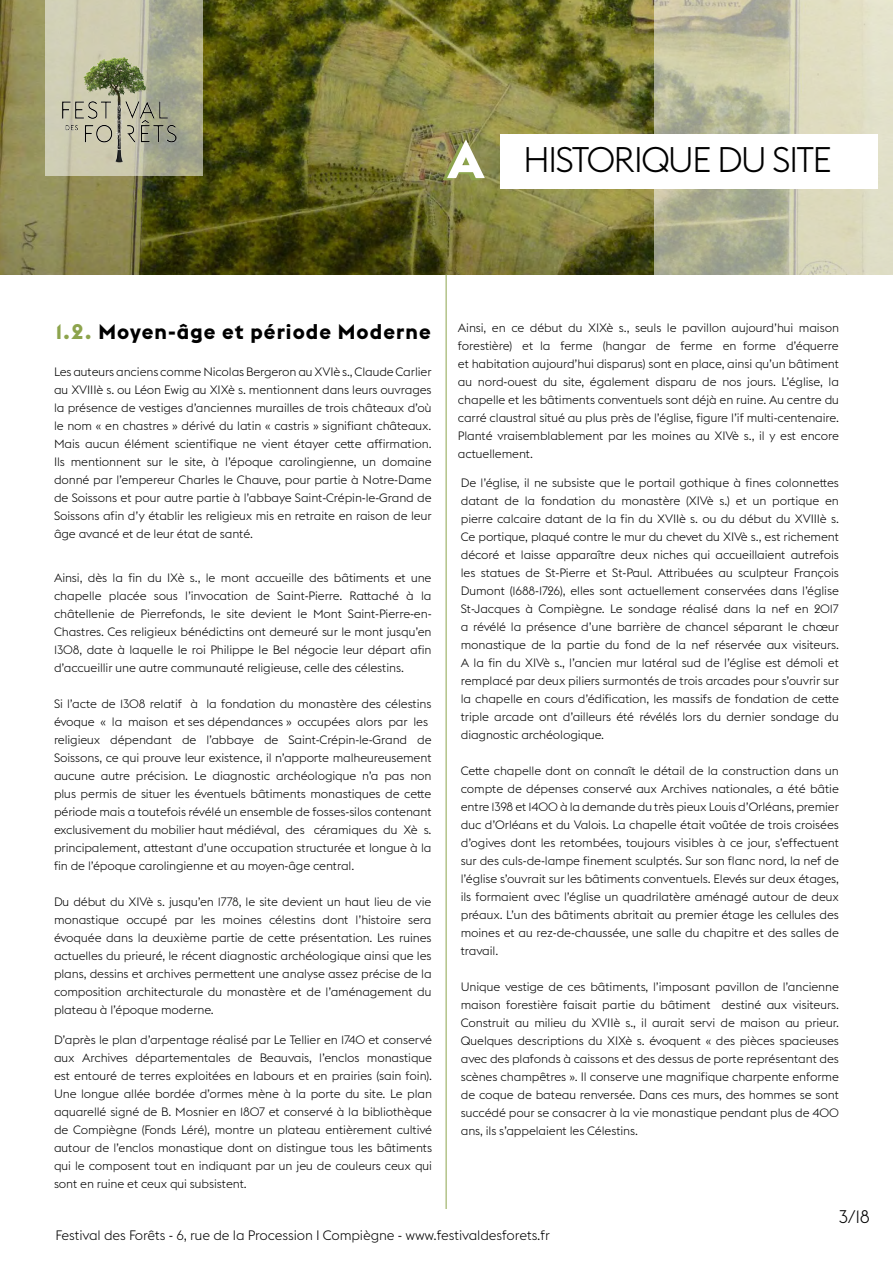
<style>
.page{position:relative;width:893px;height:1263px;background:#fff}
.page>*{position:absolute;margin:0;border:0;box-sizing:border-box;transform-origin:0 0}
.t1{font:700 54px "Euclid Flex";color:#fff}
.t2{font:300 35.1px "Euclid Flex";letter-spacing:-.05em;color:#000}
.t3{font:700 21px "Euclid Flex";letter-spacing:.05em;color:#000}
.t4{font:300 18px "Euclid Flex";color:#000}
.t5{font:300 13.5px "Euclid Flex";letter-spacing:-.01em;color:#000}
.t6{font:300 12px/18px "Euclid Flex";letter-spacing:-.01em;color:#000;text-align:justify}
.s1{color:#8da44d}
</style>
<div class="page">
<img style="left:0;top:0;width:654px;height:274px">
<svg style="left:45px;top:0;width:157px;height:176px;background:#bfbfa5"></svg>
<img style="left:54px;top:53px;width:140px;height:114px">
<svg style="left:654px;top:0;width:239px;height:274px;background:#c8c7ab"></svg>
<div style="left:500px;top:134px;width:378px;height:54px;background:#fff"></div>
<hr style="left:446px;top:274px;width:1px;height:935px;background:#8da44d">
<h1 class="t1" style="left:448px;top:128px;width:38px">A</h1>
<h2 class="t2" style="left:523px;top:140px;width:311px">HISTORIQUE DU SITE</h2>
<h3 class="t3" style="left:56px;top:320px;width:376px"><span class="s1">1.2.</span> Moyen-âge et période Moderne</h3>
<p class="t6" style="left:458px;top:319px;width:383px">Ainsi, en ce début du XIXè s., seuls le pavillon aujourd’hui maison forestière) et la ferme (hangar de ferme en forme d’équerre et habitation aujourd’hui disparus) sont en place, ainsi qu’un bâtiment au nord-ouest du site, également disparu de nos jours. L’église, la chapelle et les bâtiments conventuels sont déjà en ruine. Au centre du carré claustral situé au plus près de l’église, figure l’if multi-centenaire.<br>Planté vraisemblablement par les moines au XIVè s., il y est encore actuellement.</p>
<p class="t6" style="left:54px;top:363px;width:379px">Les auteurs anciens comme Nicolas Bergeron au XVIè s., Claude Carlier au XVIIIè s. ou Léon Ewig au XIXè s. mentionnent dans leurs ouvrages la présence de vestiges d’anciennes murailles de trois châteaux d’où le nom « en chastres » dérivé du latin « castris » signifiant châteaux.<br>Mais aucun élément scientifique ne vient étayer cette affirmation.<br>Ils mentionnent sur le site, à l’époque carolingienne, un domaine donné par l’empereur Charles le Chauve, pour partie à Notre-Dame de Soissons et pour autre partie à l’abbaye Saint-Crépin-le-Grand de Soissons afin d’y établir les religieux mis en retraite en raison de leur âge avancé et de leur état de santé.</p>
<p class="t6" style="left:461px;top:474px;width:380px">De l’église, il ne subsiste que le portail gothique à fines colonnettes datant de la fondation du monastère (XIVè s.) et un portique en pierre calcaire datant de la fin du XVIIè s. ou du début du XVIIIè s.<br>Ce portique, plaqué contre le mur du chevet du XIVè s., est richement décoré et laisse apparaître deux niches qui accueillaient autrefois les statues de St-Pierre et St-Paul. Attribuées au sculpteur François Dumont (1688-1726), elles sont actuellement conservées dans l’église St-Jacques à Compiègne. Le sondage réalisé dans la nef en 2017 a révélé la présence d’une barrière de chancel séparant le chœur monastique de la partie du fond de la nef réservée aux visiteurs.<br>A la fin du XIVè s., l’ancien mur latéral sud de l’église est démoli et remplacé par deux piliers surmontés de trois arcades pour s’ouvrir sur la chapelle en cours d’édification, les massifs de fondation de cette triple arcade ont d’ailleurs été révélés lors du dernier sondage du diagnostic archéologique.</p>
<p class="t6" style="left:461px;top:762px;width:380px">Cette chapelle dont on connaît le détail de la construction dans un compte de dépenses conservé aux Archives nationales, a été bâtie entre 1398 et 1400 à la demande du très pieux Louis d’Orléans, premier duc d’Orléans et du Valois. La chapelle était voûtée de trois croisées d’ogives dont les retombées, toujours visibles à ce jour, s’effectuent sur des culs-de-lampe finement sculptés. Sur son flanc nord, la nef de l’église s’ouvrait sur les bâtiments conventuels. Elevés sur deux étages, ils formaient avec l’église un quadrilatère aménagé autour de deux préaux. L’un des bâtiments abritait au premier étage les cellules des moines et au rez-de-chaussée, une salle du chapitre et des salles de travail.</p>
<p class="t6" style="left:461px;top:978px;width:380px">Unique vestige de ces bâtiments, l’imposant pavillon de l’ancienne maison forestière faisait partie du bâtiment destiné aux visiteurs.<br>Construit au milieu du XVIIè s., il aurait servi de maison au prieur.<br>Quelques descriptions du XIXè s. évoquent « des pièces spacieuses avec des plafonds à caissons et des dessus de porte représentant des scènes champêtres ». Il conserve une magnifique charpente enforme de coque de bateau renversée. Dans ces murs, des hommes se sont succédé pour se consacrer à la vie monastique pendant plus de 400 ans, ils s’appelaient les Célestins.</p>
<p class="t6" style="left:54px;top:569px;width:379px">Ainsi, dès la fin du IXè s., le mont accueille des bâtiments et une chapelle placée sous l’invocation de Saint-Pierre. Rattaché à la châtellenie de Pierrefonds, le site devient le Mont Saint-Pierre-en-Chastres. Ces religieux bénédictins ont demeuré sur le mont jusqu’en 1308, date à laquelle le roi Philippe le Bel négocie leur départ afin d’accueillir une autre communauté religieuse, celle des célestins.</p>
<p class="t6" style="left:54px;top:695px;width:379px;text-align:left">Si l’acte de 1308 relatif à la fondation du monastère des célestins évoque « la maison et ses dépendances » occupées alors par les religieux dépendant de l’abbaye de Saint-Crépin-le-Grand de Soissons, ce qui prouve leur existence, il n’apporte malheureusement aucune autre précision. Le diagnostic archéologique n’a pas non plus permis de situer les éventuels bâtiments monastiques de cette période mais a toutefois révélé un ensemble de fosses-silos contenant exclusivement du mobilier haut médiéval, des céramiques du Xè s. principalement, attestant d’une occupation structurée et longue à la fin de l’époque carolingienne et au moyen-âge central.</p>
<p class="t6" style="left:54px;top:893px;width:379px">Du début du XIVè s. jusqu’en 1778, le site devient un haut lieu de vie monastique occupé par les moines célestins dont l’histoire sera évoquée dans la deuxième partie de cette présentation. Les ruines actuelles du prieuré, le récent diagnostic archéologique ainsi que les plans, dessins et archives permettent une analyse assez précise de la composition architecturale du monastère et de l’aménagement du plateau à l’époque moderne.</p>
<p class="t6" style="left:54px;top:1031px;width:380px">D’après le plan d’arpentage réalisé par Le Tellier en 1740 et conservé aux Archives départementales de Beauvais, l’enclos monastique est entouré de terres exploitées en labours et en prairies (sain foin).<br>Une longue allée bordée d’ormes mène à la porte du site. Le plan aquarellé signé de B. Mosnier en 1807 et conservé à la bibliothèque de Compiègne (Fonds Léré), montre un plateau entièrement cultivé autour de l’enclos monastique dont on distingue tous les bâtiments qui le composent tout en indiquant par un jeu de couleurs ceux qui sont en ruine et ceux qui subsistent.</p>
<p class="t5" style="left:56px;top:1227px;width:496px">Festival des Forêts - 6, rue de la Procession I Compiègne - www.festivaldesforets.fr</p>
<h3 class="t4" style="left:839px;top:1207px;width:33px">3/18</h3>
</div>
